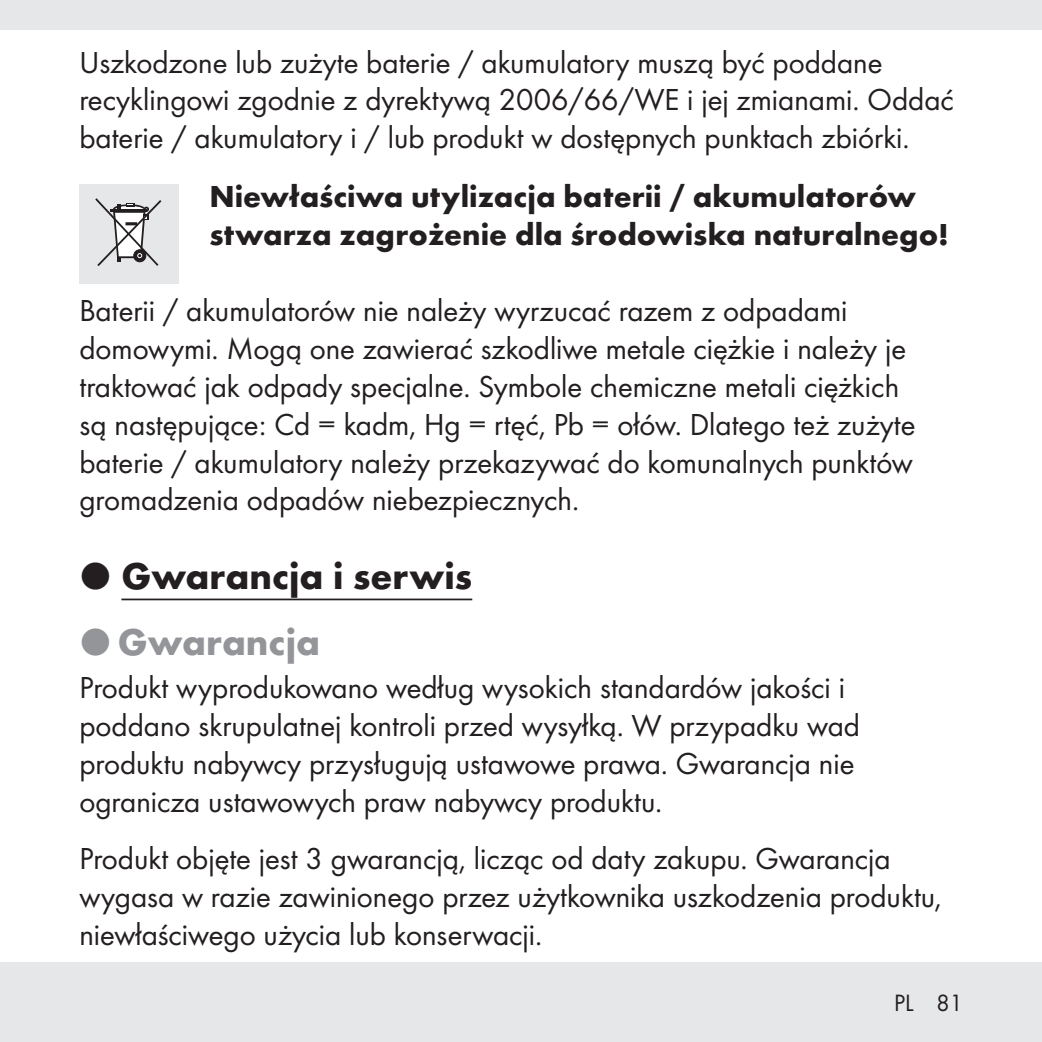
<style>
.page{position:relative;width:1042px;height:1042px;background:#fff}
.page>*{position:absolute;margin:0;border:0;box-sizing:border-box;transform-origin:0 0}
.t1{font:700 38.5px/66.9px "Futura";color:#231f20}
.t2{font:31.5px/37.8px "Futura Boo";color:#231f20}
.t3{font:700 31.5px/38.5px "Futura";color:#231f20}
.t4{font:24.5px "Futura Boo";color:#231f20}
.s1{font-family:"European Pi Three";font-weight:400}
.s2{font-family:"European Pi Three";font-weight:400;color:#939598}
.s3{color:#939598}
</style>
<div class="page">
<div style="left:0;top:962px;width:1042px;height:80px;background:#e6e7e9"></div>
<div style="left:0;top:0;width:1042px;height:30px;background:#e6e7e9"></div>
<hr style="left:121px;top:598px;width:351px;height:2px;background:#231f20">
<div style="left:79px;top:184px;width:100px;height:99px;background:#e6e7e9"></div>
<svg style="left:95px;top:198px;width:66px;height:68px"></svg>
<p class="t2" style="left:79px;top:42px;width:876px">Uszkodzone lub zużyte baterie / akumulatory muszą być poddane recyklingowi zgodnie z dyrektywą 2006/66/WE i jej zmianami. Oddać baterie / akumulatory i / lub produkt w dostępnych punktach zbiórki.</p>
<p class="t3" style="left:209px;top:174px;width:741px">Niewłaściwa utylizacja baterii / akumulatorów stwarza zagrożenie dla środowiska naturalnego!</p>
<p class="t2" style="left:79px;top:290px;width:837px">Baterii / akumulatorów nie należy wyrzucać razem z odpadami domowymi. Mogą one zawierać szkodliwe metale ciężkie i należy je traktować jak odpady specjalne. Symbole chemiczne metali ciężkich są następujące: Cd = kadm, Hg = rtęć, Pb = ołów. Dlatego też zużyte baterie / akumulatory należy przekazywać do komunalnych punktów gromadzenia odpadów niebezpiecznych.</p>
<p class="t1" style="left:79px;top:539px;width:394px"><span class="s1">P</span> Gwarancja i serwis<br><span class="s2">P</span> <span class="s3">Gwarancja</span></p>
<p class="t2" style="left:79px;top:667px;width:782px">Produkt wyprodukowano według wysokich standardów jakości i poddano skrupulatnej kontroli przed wysyłką. W przypadku wad produktu nabywcy przysługują ustawowe prawa. Gwarancja nie ogranicza ustawowych praw nabywcy produktu.</p>
<p class="t2" style="left:79px;top:838px;width:864px">Produkt objęte jest 3 gwarancją, licząc od daty zakupu. Gwarancja wygasa w razie zawinionego przez użytkownika uszkodzenia produktu, niewłaściwego użycia lub konserwacji.</p>
<p class="t4" style="left:894px;top:986px;width:70px">PL 81</p>
</div>
